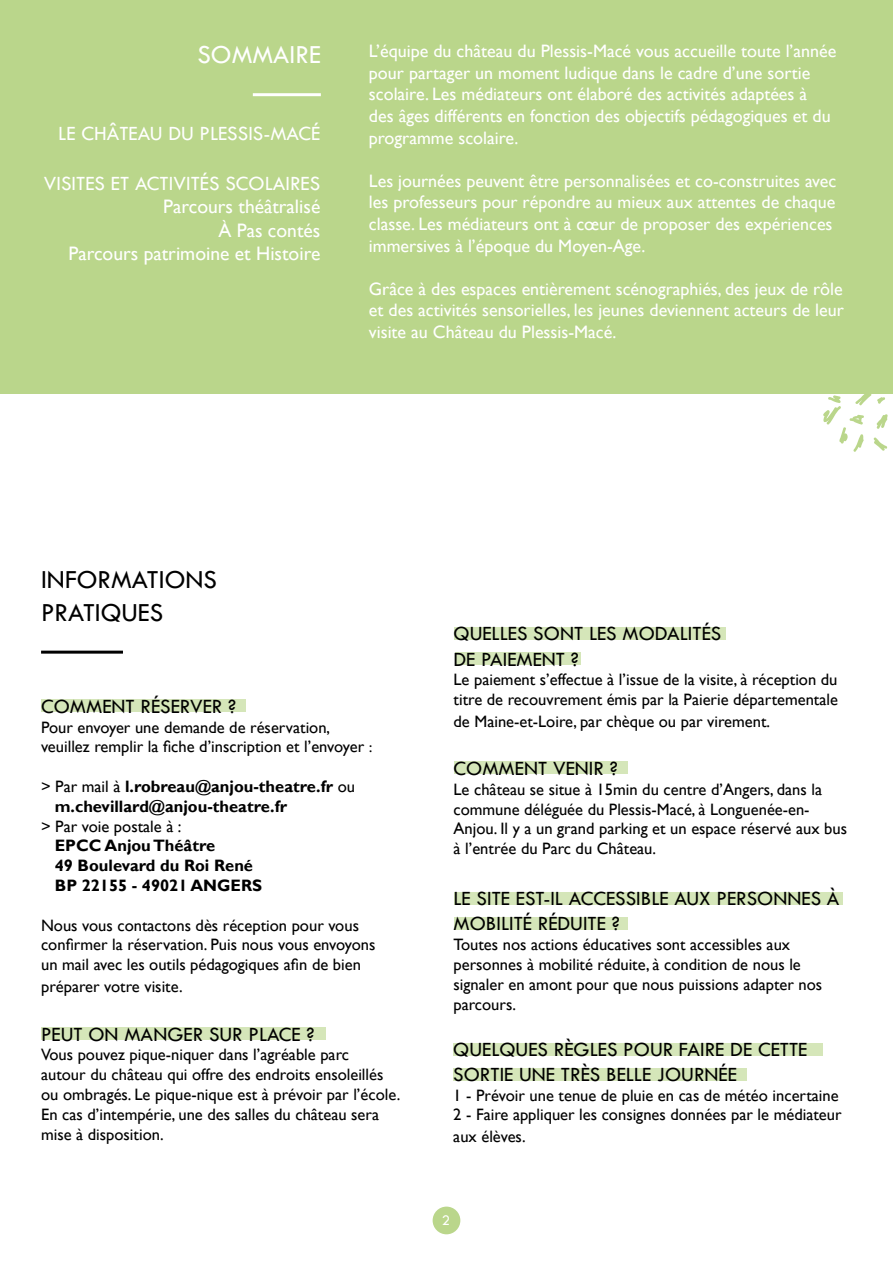
<style>
.page{position:relative;width:893px;height:1263px;background:#fff}
.page>*{position:absolute;margin:0;border:0;box-sizing:border-box;transform-origin:0 0}
.t1{font:27px/32.4px "Tw Cen";color:#000}
.t2{font:27px "Tw Cen";color:#fff}
.t3{font:21px/25.2px "Tw Cen";color:#000}
.t4{font:21px "Tw Cen";color:#fff}
.t5{font:19.5px/23.4px "Gill Sans";color:#fff;text-align:right}
.t6{font:18px/21.6px "Gill Sans";color:#fff}
.t7{font:16.5px/19.8px "Gill Sans";color:#000}
.t8{font:700 16.5px/19.8px "Gill Sans";color:#000}
.t9{font:15px "Tw Cen";color:#fff}
.s1{font-family:"Minion Pro"}
.s2{font-weight:400}
</style>
<div class="page">
<svg style="left:818px;top:393px;width:74px;height:59px"></svg>
<div style="left:41px;top:1027px;width:285px;height:13px;background:#d5e6b9"></div>
<div style="left:455px;top:761px;width:173px;height:13px;background:#d5e6b9"></div>
<div style="left:455px;top:627px;width:271px;height:13px;background:#d5e6b9"></div>
<div style="left:41px;top:699px;width:204px;height:13px;background:#d5e6b9"></div>
<div style="left:0;top:0;width:893px;height:393px;background:#bad68b"></div>
<hr style="left:253px;top:93px;width:68px;height:3px;background:#fff">
<hr style="left:41px;top:651px;width:82px;height:3px;background:#000">
<div style="left:433px;top:1206px;width:27px;height:28px;background:#bad68b;border-radius:50%"></div>
<div style="left:455px;top:892px;width:388px;height:13px;background:#d5e6b9"></div>
<div style="left:455px;top:917px;width:173px;height:12px;background:#d5e6b9"></div>
<div style="left:453px;top:1043px;width:370px;height:12px;background:#d5e6b9"></div>
<div style="left:453px;top:1068px;width:294px;height:12px;background:#d5e6b9"></div>
<div style="left:455px;top:652px;width:125px;height:13px;background:#d5e6b9"></div>
<hr style="left:892px;top:0;width:1px;height:1263px;background:#bad68b">
<h1 class="t2" style="left:197px;top:39px;width:125px">SOMMAIRE</h1>
<p class="t4" style="left:58px;top:120px;width:264px">LE CHÂTEAU DU PLESSIS-MACÉ</p>
<p class="t4" style="left:44px;top:171px;width:278px">VISITES ET ACTIVITÉS SCOLAIRES</p>
<p class="t5" style="left:69px;top:195px;width:253px">Parcours théâtralisé<br>À Pas contés<br>Parcours patrimoine et Histoire</p>
<p class="t6" style="left:369px;top:41px;width:469px">L’équipe du château du Plessis-Macé vous accueille toute l’année pour partager un moment ludique dans le cadre d’une sortie scolaire. Les médiateurs ont élaboré des activités adaptées à<br>des âges différents en fonction des objectifs pédagogiques et du programme scolaire.</p>
<p class="t6" style="left:369px;top:170px;width:469px">Les journées peuvent être personnalisées et co-construites avec les professeurs pour répondre au mieux aux attentes de chaque classe. Les médiateurs ont à cœur de proposer des expériences immersives à l’époque du Moyen-Age.</p>
<p class="t6" style="left:369px;top:278px;width:476px;text-align:justify">Grâce à des espaces entièrement scénographiés, des jeux de rôle et des activités sensorielles, les jeunes deviennent acteurs de leur visite au Château du Plessis-Macé.</p>
<h1 class="t1" style="left:41px;top:564px;width:177px">INFORMATIONS<br>PRATIQUES</h1>
<p class="t3" style="left:41px;top:693px;width:27px">COMMENT</p>
<p class="t3" style="left:141px;top:693px;width:11px">RÉSERVER</p>
<p class="t3" style="left:228px;top:693px;width:10px">?</p>
<p class="t7" style="left:41px;top:717px;width:333px">Pour envoyer une demande de réservation, veuillez remplir la fiche d’inscription et l’envoyer <span class="s1">:</span></p>
<p class="t8" style="left:55px;top:777px;width:302px;text-indent:-14px"><span class="s2">&gt; Par mail à</span> l.robreau@anjou-theatre.fr <span class="s2">ou </span>m.chevillard@anjou-theatre.fr</p>
<p class="t7" style="left:41px;top:816px;width:142px">&gt; Par voie postale à :</p>
<p class="t8" style="left:55px;top:836px;width:209px">EPCC Anjou Théâtre<br>49 Boulevard du Roi René<br>BP 22155 - 49021 ANGERS</p>
<p class="t7" style="left:41px;top:915px;width:336px">Nous vous contactons dès réception pour vous confirmer la réservation. Puis nous vous envoyons un mail avec les outils pédagogiques afin de bien</p>
<p class="t7" style="left:41px;top:977px;width:143px">préparer votre visite.</p>
<p class="t3" style="left:41px;top:1021px;width:275px">PEUT ON MANGER SUR PLACE ?</p>
<p class="t7" style="left:41px;top:1045px;width:361px">Vous pouvez pique-niquer dans l’agréable parc<br>autour du château qui offre des endroits ensoleillés ou ombragés. Le pique-nique est à prévoir par l’école.<br>En cas d’intempérie, une des salles du château sera mise à disposition.</p>
<p class="t3" style="left:454px;top:621px;width:27px">QUELLES</p>
<p class="t3" style="left:533px;top:621px;width:14px">SONT</p>
<p class="t3" style="left:589px;top:621px;width:134px">LES MODALITÉS</p>
<p class="t3" style="left:454px;top:646px;width:127px">DE PAIEMENT ?</p>
<p class="t7" style="left:454px;top:670px;width:386px">Le paiement s’effectue à l’issue de la visite, à réception du titre de recouvrement émis par la Paierie départementale</p>
<p class="t7" style="left:454px;top:712px;width:318px">de Maine-et-Loire, par chèque ou par virement.</p>
<p class="t3" style="left:454px;top:756px;width:166px">COMMENT VENIR ?</p>
<p class="t7" style="left:454px;top:780px;width:395px">Le château se situe à 15min du centre d’Angers, dans la commune déléguée du Plessis-Macé, à Longuenée-en-Anjou. Il y a un grand parking et un espace réservé aux bus à l’entrée du Parc du Château.</p>
<p class="t3" style="left:454px;top:886px;width:388px">LE SITE EST-IL ACCESSIBLE AUX PERSONNES À<br>MOBILITÉ RÉDUITE ?</p>
<p class="t7" style="left:454px;top:935px;width:370px">Toutes nos actions éducatives sont accessibles aux personnes à mobilité réduite, à condition de nous le signaler en amont pour que nous puissions adapter nos parcours.</p>
<p class="t3" style="left:453px;top:1036px;width:29px">QUELQUES</p>
<p class="t3" style="left:554px;top:1036px;width:32px">RÈGLES</p>
<p class="t3" style="left:623px;top:1036px;width:13px">POUR</p>
<p class="t3" style="left:679px;top:1036px;width:10px">FAIRE</p>
<p class="t3" style="left:730px;top:1036px;width:39px">DE CETTE</p>
<p class="t3" style="left:453px;top:1061px;width:11px">SORTIE</p>
<p class="t3" style="left:519px;top:1061px;width:13px">UNE</p>
<p class="t3" style="left:561px;top:1061px;width:55px">TRÈSBELLE</p>
<p class="t3" style="left:657px;top:1061px;width:21px">JOURNÉE</p>
<p class="t7" style="left:453px;top:1085px;width:390px">1 - Prévoir une tenue de pluie en cas de météo incertaine<br>2 - Faire appliquer les consignes données par le médiateur</p>
<p class="t7" style="left:453px;top:1127px;width:74px">aux élèves.</p>
<p class="t9" style="left:442px;top:1211px;width:10px">2</p>
</div>
